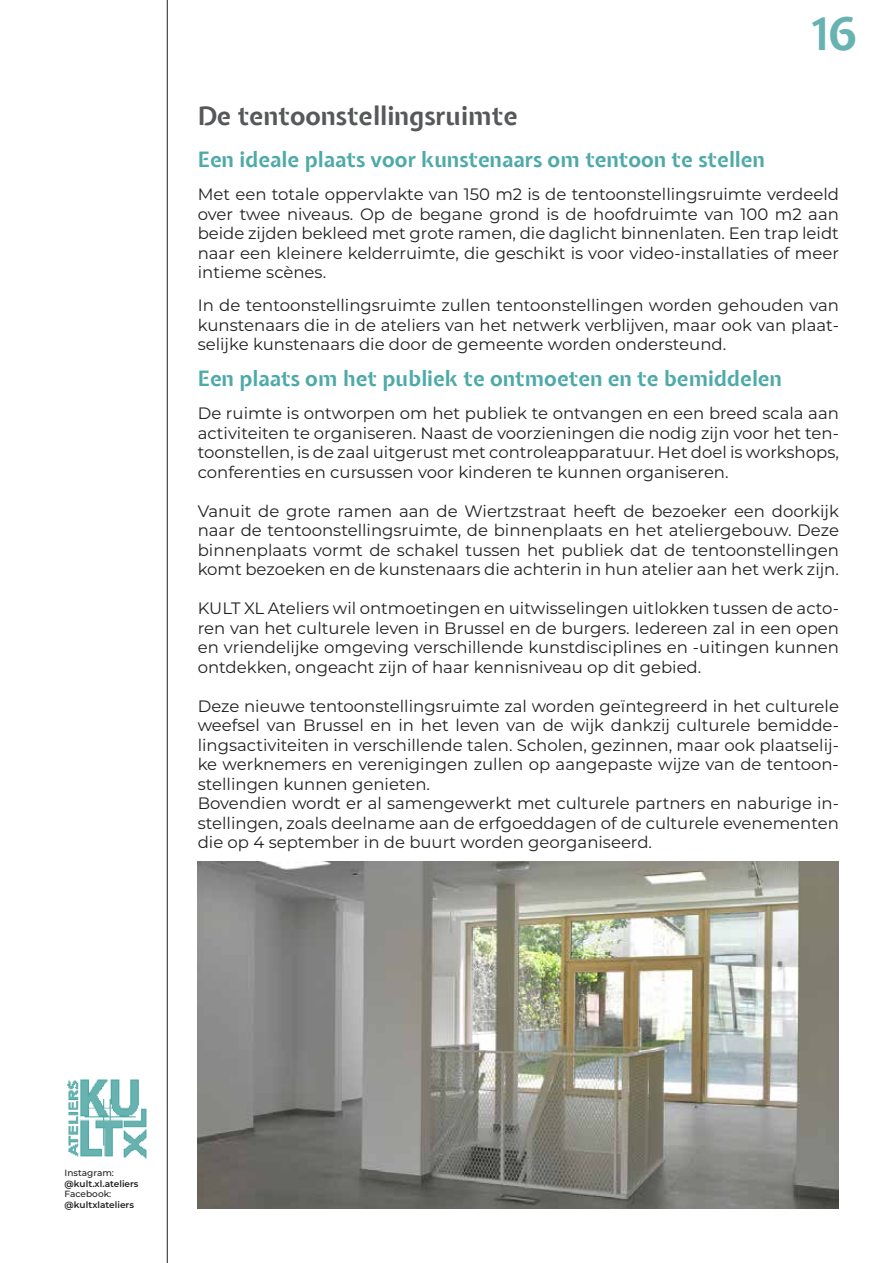
<style>
.page{position:relative;width:893px;height:1263px;background:#fff}
.page>*{position:absolute;margin:0;border:0;box-sizing:border-box;transform-origin:0 0}
.t1{font:700 46.5px "Expletus Sans";color:#68b3b2}
.t2{font:700 25.5px "Expletus Sans";color:#57585a}
.t3{font:700 21px "Expletus Sans";color:#4eaaa9}
.t4{font:16.5px/19.5px "Montserrat";color:#231f20;text-align:justify}
.t5{font:600 9px "Montserrat";color:#231f20}
.t6{font:500 9px "Montserrat";color:#231f20}
</style>
<div class="page">
<hr style="left:167px;top:0;width:1px;height:1263px;background:#231f20">
<img style="left:67px;top:1079px;width:80px;height:80px">
<img style="left:198px;top:862px;width:641px;height:347px">
<h1 class="t1" style="left:813px;top:8px;width:45px">16</h1>
<h2 class="t2" style="left:198px;top:102px;width:322px">De tentoonstellingsruimte</h2>
<p class="t3" style="left:198px;top:148px;width:569px">Een ideale plaats voor kunstenaars om tentoon te stellen</p>
<p class="t4" style="left:198px;top:184px;width:643px">Met een totale oppervlakte van 150 m2 is de tentoonstellingsruimte verdeeld over twee niveaus. Op de begane grond is de hoofdruimte van 100 m2 aan beide zijden bekleed met grote ramen, die daglicht binnenlaten. Een trap leidt naar een kleinere kelderruimte, die geschikt is voor video-installaties of meer intieme scènes.</p>
<p class="t4" style="left:198px;top:295px;width:643px">In de tentoonstellingsruimte zullen tentoonstellingen worden gehouden van kunstenaars die in de ateliers van het netwerk verblijven, maar ook van plaat&shy;selijke kunstenaars die door de gemeente worden ondersteund.</p>
<p class="t3" style="left:198px;top:367px;width:586px">Een plaats om het publiek te ontmoeten en te bemiddelen</p>
<p class="t4" style="left:198px;top:403px;width:643px">De ruimte is ontworpen om het publiek te ontvangen en een breed scala aan activiteiten te organiseren. Naast de voorzieningen die nodig zijn voor het ten&shy;toonstellen, is de zaal uitgerust met controleapparatuur. Het doel is workshops, conferenties en cursussen voor kinderen te kunnen organiseren.</p>
<p class="t4" style="left:198px;top:500px;width:643px">Vanuit de grote ramen aan de Wiertzstraat heeft de bezoeker een doorkijk naar de tentoonstellingsruimte, de binnenplaats en het ateliergebouw. Deze binnenplaats vormt de schakel tussen het publiek dat de tentoonstellingen komt bezoeken en de kunstenaars die achterin in hun atelier aan het werk zijn.</p>
<p class="t4" style="left:198px;top:598px;width:643px">KULT XL Ateliers wil ontmoetingen en uitwisselingen uitlokken tussen de acto&shy;ren van het culturele leven in Brussel en de burgers. Iedereen zal in een open en vriendelijke omgeving verschillende kunstdisciplines en -uitingen kunnen ontdekken, ongeacht zijn of haar kennisniveau op dit gebied.</p>
<p class="t4" style="left:198px;top:695px;width:643px;text-align:left">Deze nieuwe tentoonstellingsruimte zal worden geïntegreerd in het culturele weefsel van Brussel en in het leven van de wijk dankzij culturele bemidde&shy;lingsactiviteiten in verschillende talen. Scholen, gezinnen, maar ook plaatselij&shy;ke werknemers en verenigingen zullen op aangepaste wijze van de tentoon&shy;stellingen kunnen genieten.<br>Bovendien wordt er al samengewerkt met culturele partners en naburige in&shy;stellingen, zoals deelname aan de erfgoeddagen of de culturele evenementen die op 4 september in de buurt worden georganiseerd.</p>
<p class="t6" style="left:65px;top:1167px;width:51px">Instagram:</p>
<p class="t5" style="left:65px;top:1177px;width:75px">@kult.xl.ateliers</p>
<p class="t6" style="left:65px;top:1188px;width:48px">Facebook:</p>
<p class="t5" style="left:65px;top:1198px;width:71px">@kultxlateliers</p>
</div>
